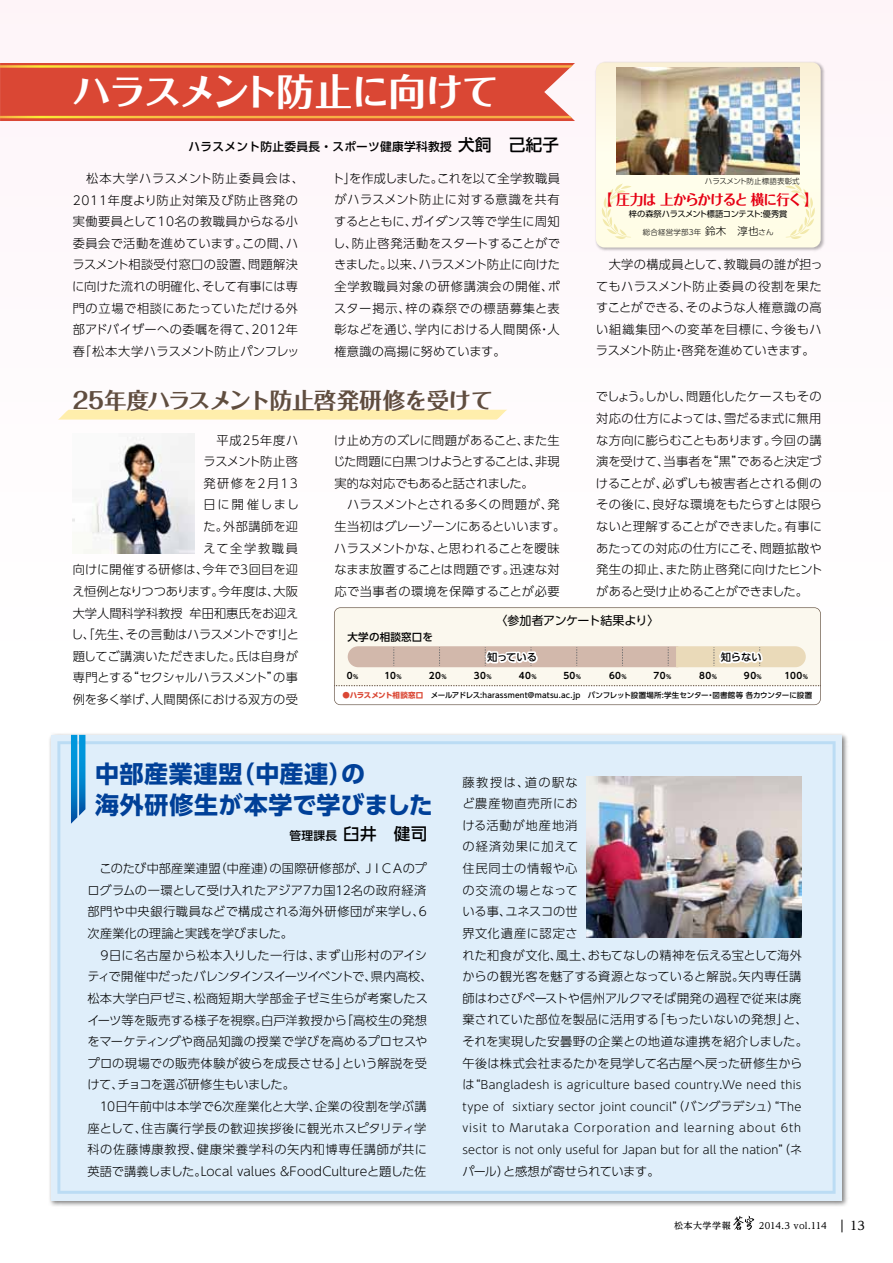
<style>
.page{position:relative;width:893px;height:1263px;background:#fff}
.page>*{position:absolute;margin:0;border:0;box-sizing:border-box;transform-origin:0 0}
.t1{font:700 37.5px "Folk Pro";letter-spacing:-.055em;color:#fff}
.t2{font:700 24px/31.5px "UD Shin Go Pro";letter-spacing:.025em;color:#004098}
.t3{font:700 22.5px "Folk Pro";letter-spacing:-.025em;color:#604d3f}
.t4{font:500 16.5px "UD Shin Go Pro";color:#000}
.t5{font:700 14.25px "Folk Pro";letter-spacing:-.06em;color:#e60013;scale:.95 1}
.t6{font:300 12.15px/21.6px "UD Shin Go Pro";letter-spacing:.01em;color:#000}
.t7{font:300 12.15px "UD Shin Go Pro";letter-spacing:.075em;color:#000}
.t8{font:300 12.15px "UD Shin Go Pro";letter-spacing:-.025em;color:#000}
.t9{font:12px "UD Shin Go Pro";letter-spacing:-.04em;color:#000}
.t10{font:500 12px "UD Reimin Pro";color:#000}
.t11{font:500 11.7px "UD Shin Go Pro";letter-spacing:.025em;color:#000}
.t12{font:300 11.25px/21.1px "UD Shin Go Pro";letter-spacing:.035em;color:#000;text-align:justify}
.t13{font:300 11.25px "UD Shin Go Pro";letter-spacing:.015em;color:#000}
.t14{font:500 10.5px "UD Shin Go Pro";letter-spacing:.02em;color:#000}
.t15{font:500 10.2px "UD Shin Go Pro";letter-spacing:-.005em;color:#000}
.t16{font:500 9px "UD Reimin Pro";letter-spacing:.045em;color:#000}
.t17{font:700 8.85px "UD Shin Go Pro De";letter-spacing:.04em;color:#000}
.t18{font:8.25px "UD Shin Go Pro";letter-spacing:-.04em;color:#000}
.t19{font:500 7.5px "UD Shin Go Pro";letter-spacing:.01em;color:#000}
.t20{font:300 7.5px "UD Shin Go Pro";letter-spacing:.02em;color:#000}
.t21{font:300 7.5px "UD Shin Go Pro";color:#000}
.s1{font-size:16.5px}
.s2{font-size:10.5px}
.s3{font-size:6px}
.s4{font-weight:700;color:#da4734}
.s5{font-size:11.7px}
.s6{font-size:12.15px}
.s7{font-size:12px}
</style>
<div class="page">
<div style="left:0;top:0;width:893px;height:705px;background:#fefafc"></div>
<img style="left:49px;top:734px;width:799px;height:472px">
<div style="left:51px;top:735px;width:791px;height:465px;background:#dfeefa"></div>
<svg style="left:57px;top:741px;width:779px;height:453px"></svg>
<img style="left:595px;top:61px;width:230px;height:190px">
<svg style="left:596px;top:62px;width:225px;height:186px;background:#fbf8e2"></svg>
<svg style="left:0;top:63px;width:575px;height:58px;background:#dd553a"></svg>
<svg style="left:58px;top:410px;width:449px;height:10px;background:#ffeeb1"></svg>
<svg style="left:71px;top:735px;width:14px;height:89px"></svg>
<img style="left:617px;top:68px;width:183px;height:106px">
<img style="left:72px;top:434px;width:123px;height:120px">
<svg style="left:334px;top:607px;width:487px;height:98px"></svg>
<img style="left:587px;top:776px;width:214px;height:162px">
<svg style="left:733px;top:1216px;width:21px;height:14px"></svg>
<svg style="left:842px;top:1219px;width:1px;height:13px"></svg>
<h1 class="t1" style="left:73px;top:60px;width:428px">ハラスメント防止に向けて</h1>
<p class="t11" style="left:189px;top:137px;width:372px">ハラスメント防止委員長・スポーツ健康学科教授<span class="s1">犬飼　己紀子</span></p>
<p class="t7" style="left:73px;top:168px;width:233px">　松本大学ハラスメント防止委員会は、</p>
<p class="t21" style="left:705px;top:175px;width:96px">ハラスメント防止標語表彰式</p>
<p class="t6" style="left:72px;top:189px;width:229px">2011年度より防止対策及び防止啓発の実働要員として10名の教職員からなる小委員会で活動を進めています。この間、ハラスメント相談受付窓口の設置、問題解決に向けた流れの明確化、そして有事には専門の立場で相談にあたっていただける外部アドバイザーへの委嘱を得て、2012年春「松本大学ハラスメント防止パンフレッ</p>
<p class="t6" style="left:332px;top:167px;width:229px;text-align:justify">ト」を作成しました。これを以て全学教職員がハラスメント防止に対する意識を共有するとともに、ガイダンス等で学生に周知し、防止啓発活動をスタートすることができました。以来、ハラスメント防止に向けた全学教職員対象の研修講演会の開催、ポスター掲示、梓の森祭での標語募集と表彰などを通じ、学内における人間関係・人権意識の高揚に努めています。　</p>
<p class="t5" style="left:599px;top:188px;width:232px">【 圧力は 上からかけると 横に行く 】</p>
<p class="t18" style="left:629px;top:208px;width:160px">梓の森祭ハラスメント標語コンテスト:優秀賞</p>
<p class="t20" style="left:643px;top:226px;width:132px">総合経営学部3年<span class="s2">鈴木　淳也</span>さん</p>
<p class="t6" style="left:596px;top:253px;width:228px;text-align:justify">　大学の構成員として、教職員の誰が担ってもハラスメント防止委員の役割を果たすことができる、そのような人権意識の高い組織集団への変革を目標に、今後もハラスメント防止・啓発を進めていきます。</p>
<h3 class="t3" style="left:73px;top:382px;width:422px">25年度ハラスメント防止啓発研修を受けて</h3>
<p class="t6" style="left:596px;top:385px;width:228px;text-align:justify">でしょう。しかし、問題化したケースもその対応の仕方によっては、雪だるま式に無用な方向に膨らむこともあります。今回の講演を受けて、当事者を“黒”であると決定づけることが、必ずしも被害者とされる側のその後に、良好な環境をもたらすとは限らないと理解することができました。有事にあたっての対応の仕方にこそ、問題拡散や発生の抑止、また防止啓発に向けたヒントがあると受け止めることができました。</p>
<p class="t6" style="left:71px;top:429px;width:229px;text-align:right">　平成25年度ハ<br>ラスメント防止啓<br>発研修を2月13<br>日に開催しまし<br>た。外部講師を迎<br>えて全学教職員<br>向けに開催する研修は、今年で3回目を迎え恒例となりつつあります。今年度は、大阪大学人間科学科教授 牟田和惠氏をお迎えし、「先生、その言動はハラスメントです！」と題してご講演いただきました。氏は自身が専門とする“セクシャルハラスメント”の事例を多く挙げ、人間関係における双方の受</p>
<p class="t6" style="left:333px;top:429px;width:234px">け止め方のズレに問題があること、また生じた問題に白黒つけようとすることは、非現実的な対応でもあると話されました。<br>　ハラスメントとされる多くの問題が、発生当初はグレーゾーンにあるといいます。ハラスメントかな、と思われることを曖昧なまま放置することは問題です。迅速な対応で当事者の環境を保障することが必要</p>
<p class="t9" style="left:495px;top:610px;width:165px">〈参加者アンケート結果より〉</p>
<p class="t14" style="left:348px;top:628px;width:87px">大学の相談窓口を</p>
<p class="t15" style="left:487px;top:649px;width:52px">知っている</p>
<p class="t15" style="left:721px;top:649px;width:43px">知らない</p>
<p class="t17" style="left:347px;top:668px;width:13px">0<span class="s3">%</span></p>
<p class="t17" style="left:384px;top:668px;width:19px">10<span class="s3">%</span></p>
<p class="t17" style="left:429px;top:668px;width:19px">20<span class="s3">%</span></p>
<p class="t17" style="left:474px;top:668px;width:19px">30<span class="s3">%</span></p>
<p class="t17" style="left:519px;top:668px;width:19px">40<span class="s3">%</span></p>
<p class="t17" style="left:563px;top:668px;width:19px">50<span class="s3">%</span></p>
<p class="t17" style="left:609px;top:668px;width:19px">60<span class="s3">%</span></p>
<p class="t17" style="left:654px;top:668px;width:19px">70<span class="s3">%</span></p>
<p class="t17" style="left:699px;top:668px;width:19px">80<span class="s3">%</span></p>
<p class="t17" style="left:744px;top:668px;width:19px">90<span class="s3">%</span></p>
<p class="t17" style="left:784px;top:668px;width:25px">100<span class="s3">%</span></p>
<p class="t19" style="left:342px;top:689px;width:471px"><span class="s4">●ハラスメント相談窓口</span> メールアドレス:harassment@matsu.ac.jp　パンフレット設置場所:学生センター・図書館等 各カウンターに設置</p>
<h2 class="t2" style="left:95px;top:757px;width:339px">中部産業連盟（中産連）の<br>海外研修生が本学で学びました</h2>
<h3 class="t4" style="left:289px;top:820px;width:139px"><span class="s5">管理課長</span>臼井　健司</h3>
<p class="t6" style="left:87px;top:857px;width:347px">　このたび中部産業連盟（中産連）の国際研修部が、ＪＩＣＡのプログラムの一環として受け入れたアジア7カ国12名の政府経済部門や中央銀行職員などで構成される海外研修団が来学し、6次産業化の理論と実践を学びました。<br>　9日に名古屋から松本入りした一行は、まず山形村のアイシティで開催中だったバレンタインスイーツイベントで、県内高校、松本大学白戸ゼミ、松商短期大学部金子ゼミ生らが考案したスイーツ等を販売する様子を視察。白戸洋教授から「高校生の発想をマーケティングや商品知識の授業で学びを高めるプロセスやプロの現場での販売体験が彼らを成長させる」という解説を受けて、チョコを選ぶ研修生もいました。<br>　10日午前中は本学で6次産業化と大学、企業の役割を学ぶ講座として、住吉廣行学長の歓迎挨拶後に観光ホスピタリティ学科の佐藤博康教授、健康栄養学科の矢内和博専任講師が共に英語で講義しました。Local values &amp;FoodCultureと題した佐</p>
<p class="t6" style="left:462px;top:771px;width:347px">藤教授は、道の駅な<br>ど農産物直売所にお<br>ける活動が地産地消<br>の経済効果に加えて<br>住民同士の情報や心<br>の交流の場となって<br>いる事、ユネスコの世<br>界文化遺産に認定さ<br>れた和食が文化、風土、おもてなしの精神を伝える宝として海外からの観光客を魅了する資源となっていると解説。矢内専任講師はわさびペーストや信州アルクマそば開発の過程で従来は廃棄されていた部位を製品に活用する「もったいないの発想」と、それを実現した安曇野の企業との地道な連携を紹介しました。午後は株式会社まるたかを見学して名古屋へ戻った研修生から</p>
<p class="t12" style="left:462px;top:1074px;width:341px"><span class="s6">は</span>“Bangladesh is agriculture based country.We need this type of sixtiary sector joint council”<span class="s7">（バングラデシュ）</span>“The visit to Marutaka Corporation and learning about 6th</p>
<p class="t13" style="left:462px;top:1141px;width:341px">sector is not only useful for Japan but for all the nation”<span class="s7">（ネ</span></p>
<p class="t8" style="left:462px;top:1161px;width:199px"><span class="s7">パール）</span>と感想が寄せられています。</p>
<p class="t16" style="left:674px;top:1218px;width:154px">松本大学学報　　　2014.3 vol.114</p>
<p class="t10" style="left:850px;top:1215px;width:16px">13</p>
</div>
